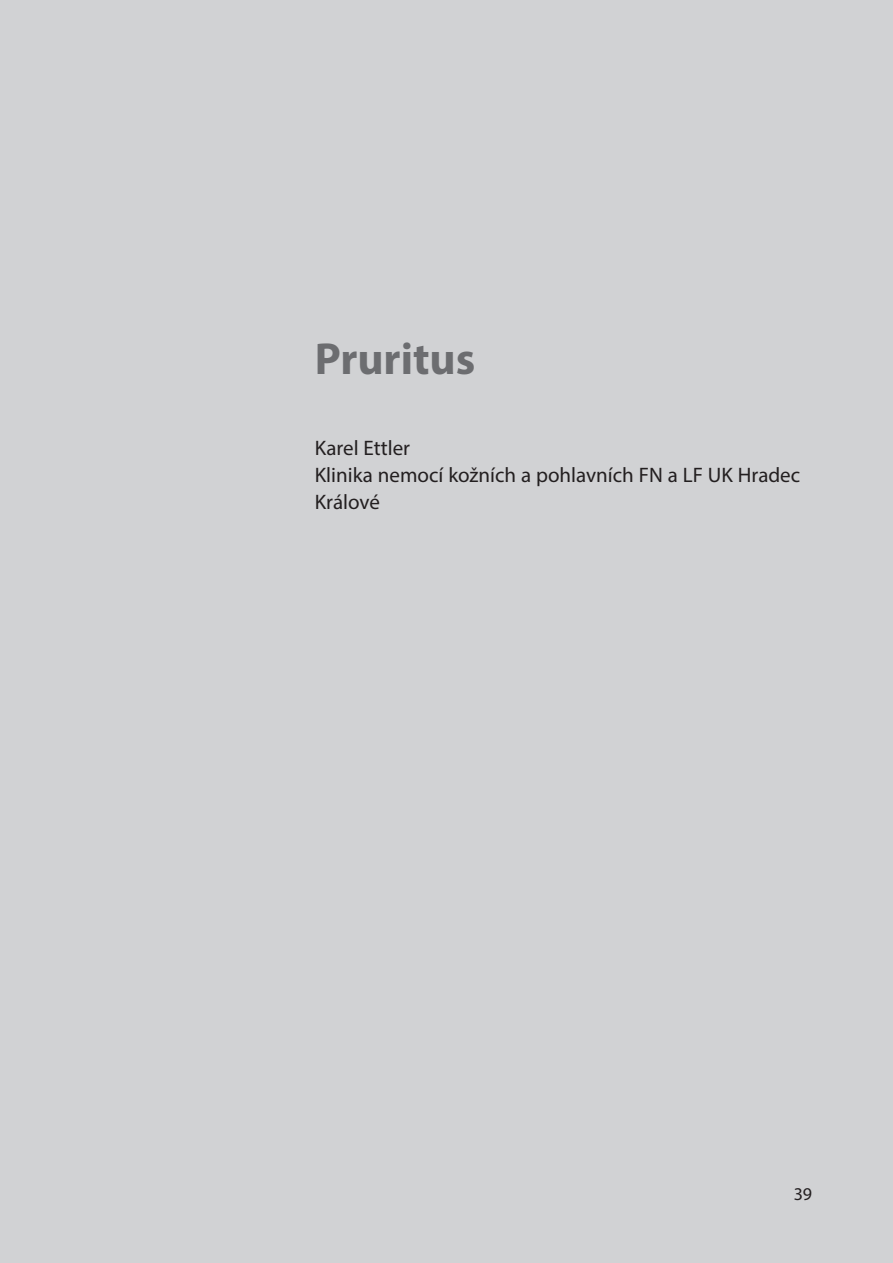
<style>
.page{position:relative;width:893px;height:1263px;background:#d1d2d4}
.page>*{position:absolute;margin:0;border:0;box-sizing:border-box;transform-origin:0 0}
.t1{font:700 45px "Myriad Pro";color:#6c6d70}
.t2{font:21px/27px "Myriad Pro";color:#231f20}
.t3{font:18px "Myriad Pro";color:#231f20}
</style>
<div class="page">
<h1 class="t1" style="left:315px;top:329px;width:162px">Pruritus</h1>
<p class="t2" style="left:315px;top:434px;width:487px">Karel Ettler<br>Klinika nemocí kožních a pohlavních FN a LF UK Hradec<br>Králové</p>
<p class="t3" style="left:794px;top:1183px;width:20px">39</p>
</div>
